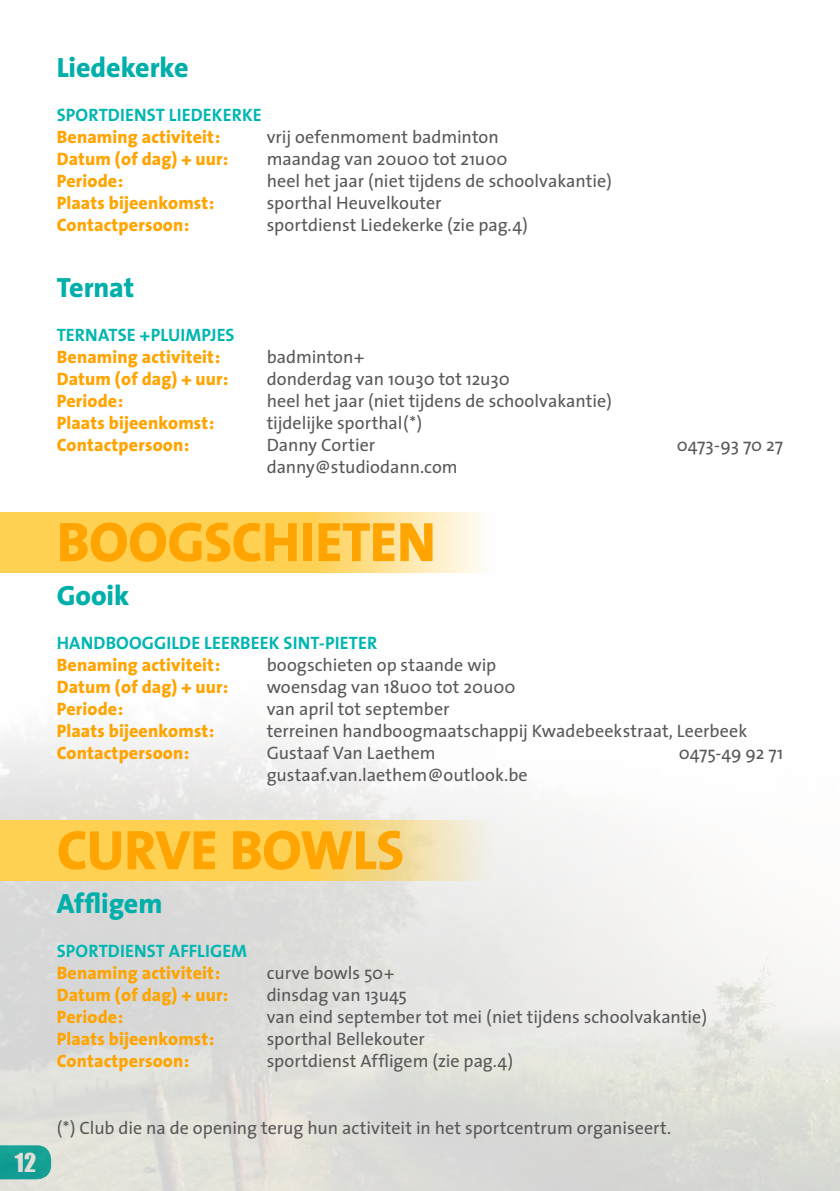
<style>
.page{position:relative;width:840px;height:1191px;background:#fff}
.page>*{position:absolute;margin:0;border:0;box-sizing:border-box;transform-origin:0 0}
.t1{font:800 56px "The Sans";letter-spacing:-.01em;color:#ffa400}
.t2{font:800 28px "The Sans";letter-spacing:-.005em;color:#00afaa}
.t3{font:24px "Impact";color:#fff}
.t4{font:18px "The Sans";color:#58585a}
.t5{font:800 18px "The Sans";letter-spacing:.01em;color:#ffa400}
.t6{font:700 18px "The Sans";letter-spacing:.005em;color:#00b6b1}
</style>
<div class="page">
<img style="left:0;top:727px;width:839px;height:464px">
<svg style="left:0;top:512px;width:482px;height:61px;background:#fed86e"></svg>
<svg style="left:0;top:819px;width:490px;height:61px;background:#fad56e"></svg>
<h3 class="t3" style="left:15px;top:1143px;width:23px">12</h3>
<h2 class="t2" style="left:57px;top:44px;width:133px">Liedekerke</h2>
<p class="t6" style="left:57px;top:100px;width:206px">SPORTDIENST LIEDEKERKE</p>
<p class="t5" style="left:57px;top:122px;width:165px">Benaming activiteit:</p>
<p class="t4" style="left:266px;top:122px;width:233px">vrij oefenmoment badminton</p>
<p class="t5" style="left:57px;top:144px;width:173px">Datum (of dag) + uur:</p>
<p class="t4" style="left:266px;top:144px;width:242px">maandag van 20u00 tot 21u00</p>
<p class="t5" style="left:57px;top:166px;width:68px">Periode:</p>
<p class="t4" style="left:266px;top:166px;width:346px">heel het jaar (niet tijdens de schoolvakantie)</p>
<p class="t5" style="left:57px;top:188px;width:159px">Plaats bijeenkomst:</p>
<p class="t4" style="left:266px;top:188px;width:176px">sporthal Heuvelkouter</p>
<p class="t5" style="left:57px;top:210px;width:134px">Contactpersoon:</p>
<p class="t4" style="left:266px;top:210px;width:262px">sportdienst Liedekerke (zie pag.4)</p>
<h2 class="t2" style="left:57px;top:264px;width:79px">Ternat</h2>
<p class="t6" style="left:57px;top:320px;width:179px">TERNATSE +PLUIMPJES</p>
<p class="t5" style="left:57px;top:342px;width:165px">Benaming activiteit:</p>
<p class="t4" style="left:266px;top:342px;width:99px">badminton+</p>
<p class="t5" style="left:57px;top:364px;width:173px">Datum (of dag) + uur:</p>
<p class="t4" style="left:266px;top:364px;width:244px">donderdag van 10u30 tot 12u30</p>
<p class="t5" style="left:57px;top:386px;width:68px">Periode:</p>
<p class="t4" style="left:266px;top:386px;width:346px">heel het jaar (niet tijdens de schoolvakantie)</p>
<p class="t5" style="left:57px;top:408px;width:159px">Plaats bijeenkomst:</p>
<p class="t4" style="left:266px;top:408px;width:157px">tijdelijke sporthal(*)</p>
<p class="t5" style="left:57px;top:430px;width:134px">Contactpersoon:</p>
<p class="t4" style="left:266px;top:430px;width:110px">Danny Cortier</p>
<p class="t4" style="left:676px;top:430px;width:108px">0473-93 70 27</p>
<p class="t4" style="left:266px;top:452px;width:192px">danny@studiodann.com</p>
<h1 class="t1" style="left:57px;top:495px;width:380px">BOOGSCHIETEN</h1>
<h2 class="t2" style="left:57px;top:572px;width:74px">Gooik</h2>
<p class="t6" style="left:57px;top:628px;width:322px">HANDBOOGGILDE LEERBEEK SINT-PIETER</p>
<p class="t5" style="left:57px;top:650px;width:165px">Benaming activiteit:</p>
<p class="t4" style="left:266px;top:650px;width:231px">boogschieten op staande wip</p>
<p class="t5" style="left:57px;top:672px;width:173px">Datum (of dag) + uur:</p>
<p class="t4" style="left:266px;top:672px;width:250px">woensdag van 18u00 tot 20u00</p>
<p class="t5" style="left:57px;top:694px;width:68px">Periode:</p>
<p class="t4" style="left:266px;top:694px;width:184px">van april tot september</p>
<p class="t5" style="left:57px;top:716px;width:159px">Plaats bijeenkomst:</p>
<p class="t4" style="left:266px;top:716px;width:481px">terreinen handboogmaatschappij Kwadebeekstraat, Leerbeek</p>
<p class="t5" style="left:57px;top:738px;width:134px">Contactpersoon:</p>
<p class="t4" style="left:266px;top:738px;width:170px">Gustaaf Van Laethem</p>
<p class="t4" style="left:678px;top:738px;width:106px">0475-49 92 71</p>
<p class="t4" style="left:266px;top:760px;width:262px">gustaaf.van.laethem@outlook.be</p>
<h1 class="t1" style="left:57px;top:803px;width:349px">CURVE BOWLS</h1>
<h2 class="t2" style="left:57px;top:880px;width:107px">Affligem</h2>
<p class="t6" style="left:57px;top:936px;width:192px">SPORTDIENST AFFLIGEM</p>
<p class="t5" style="left:57px;top:958px;width:165px">Benaming activiteit:</p>
<p class="t4" style="left:266px;top:958px;width:129px">curve bowls 50+</p>
<p class="t5" style="left:57px;top:980px;width:173px">Datum (of dag) + uur:</p>
<p class="t4" style="left:266px;top:980px;width:142px">dinsdag van 13u45</p>
<p class="t5" style="left:57px;top:1002px;width:68px">Periode:</p>
<p class="t4" style="left:266px;top:1002px;width:441px">van eind september tot mei (niet tijdens schoolvakantie)</p>
<p class="t5" style="left:57px;top:1024px;width:159px">Plaats bijeenkomst:</p>
<p class="t4" style="left:266px;top:1024px;width:160px">sporthal Bellekouter</p>
<p class="t5" style="left:57px;top:1046px;width:134px">Contactpersoon:</p>
<p class="t4" style="left:266px;top:1046px;width:248px">sportdienst Affligem (zie pag.4)</p>
<p class="t4" style="left:57px;top:1113px;width:615px">(*) Club die na de opening terug hun activiteit in het sportcentrum organiseert.</p>
</div>
